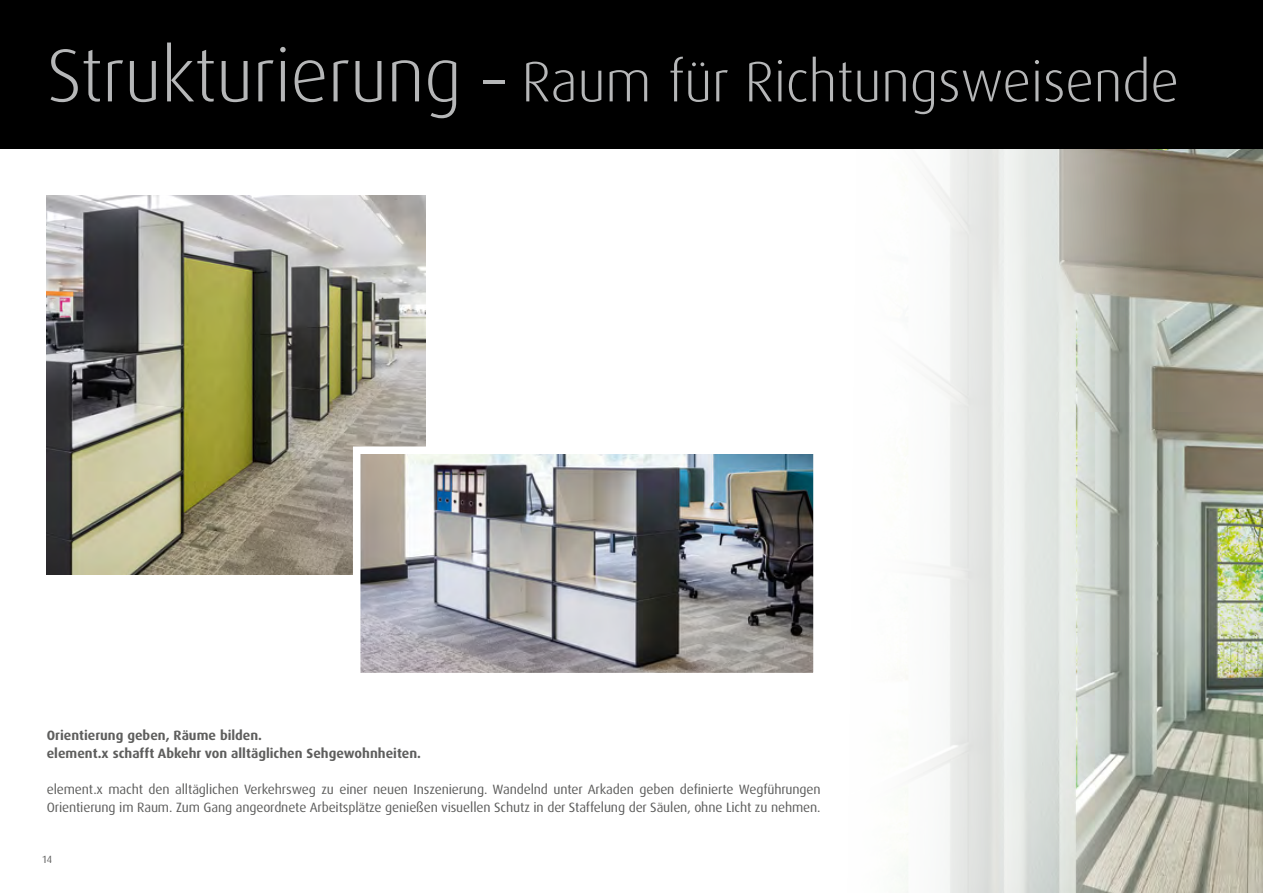
<style>
.page{position:relative;width:1263px;height:893px;background:#fff}
.page>*{position:absolute;margin:0;border:0;box-sizing:border-box;transform-origin:0 0}
.t1{font:300 57px "Dax OT";letter-spacing:-.01em;color:#b6b7b8}
.t2{font:13.5px/18px "Dax OT";letter-spacing:-.01em;color:#5e5e5d}
.t3{font:700 13.5px/18px "Dax OT";color:#5e5e5d}
.t4{font:10.5px "Dax OT";color:#5e5e5d}
.s1{font-size:75px}
.s2{font-weight:400}
</style>
<div class="page">
<img style="left:1154px;top:149px;width:109px;height:744px">
<svg style="left:905px;top:149px;width:249px;height:744px"></svg>
<img style="left:47px;top:196px;width:378px;height:378px">
<img style="left:362px;top:455px;width:450px;height:216px">
<div style="left:353px;top:446px;width:468px;height:234px;border:8px solid #fff"></div>
<div style="left:0;top:0;width:1263px;height:149px;background:#000"></div>
<h1 class="t1" style="left:47px;top:46px;width:1134px"><span class="s1">Strukturierung</span> <span class="s2">–</span> Raum für Richtungsweisende</h1>
<p class="t3" style="left:47px;top:727px;width:376px">Orientierung geben, Räume bilden.<br>element.x schafft Abkehr von alltäglichen Sehgewohnheiten.</p>
<p class="t2" style="left:47px;top:781px;width:775px">element.x macht den alltäglichen Verkehrsweg zu einer neuen Inszenierung. Wandelnd unter Arkaden geben definierte Wegführungen<br>Orientierung im Raum. Zum Gang angeordnete Arbeitsplätze genießen visuellen Schutz in der Staffelung der Säulen, ohne Licht zu nehmen.</p>
<p class="t4" style="left:43px;top:853px;width:11px">14</p>
</div>
